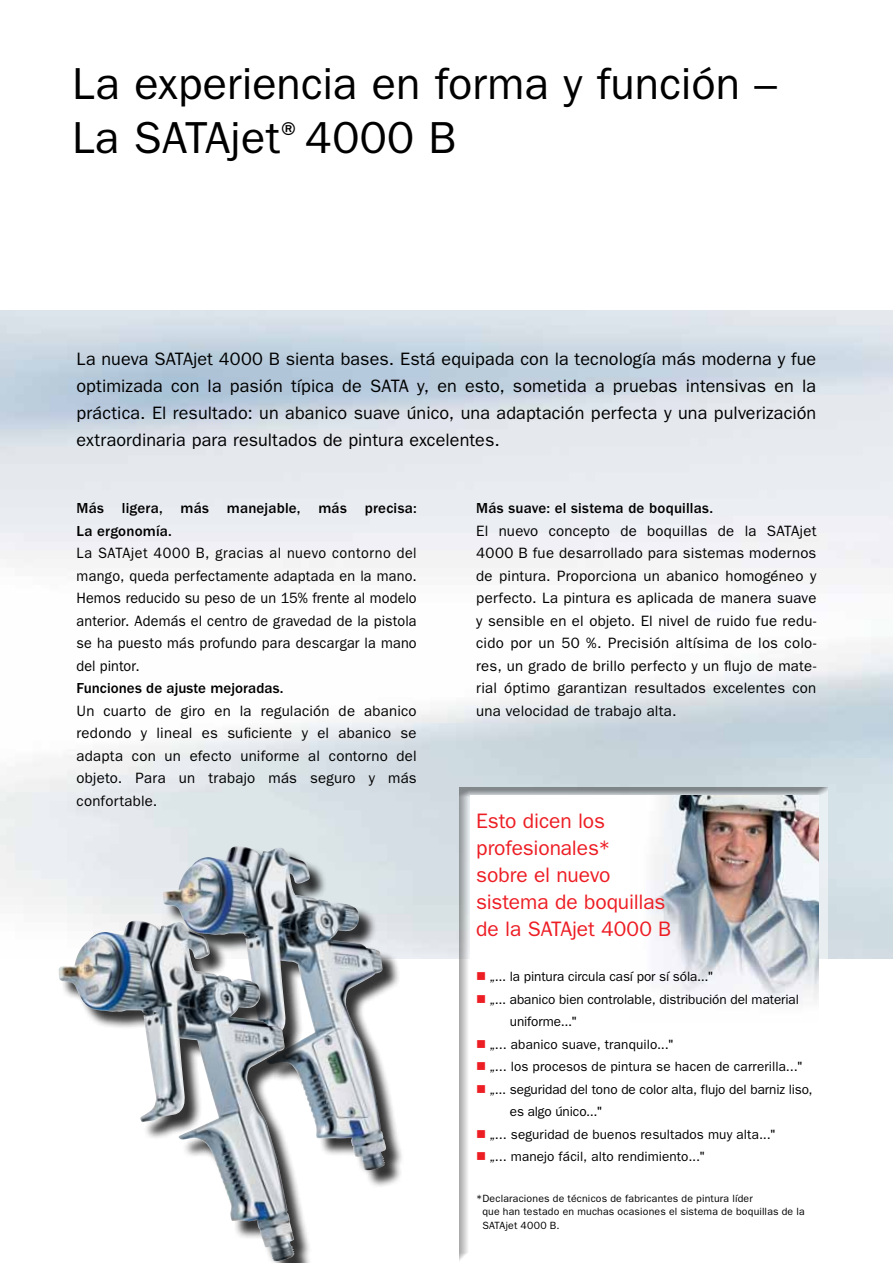
<style>
.page{position:relative;width:893px;height:1263px;background:#fff}
.page>*{position:absolute;margin:0;border:0;box-sizing:border-box;transform-origin:0 0}
.t1{font:45px/54px "ITC Franklin Gothic Std";letter-spacing:.005em;color:#000}
.t2{font:21px/27px "ITC Franklin Gothic Std";letter-spacing:-.005em;color:#ed1d24}
.t3{font:18px/27px "ITC Franklin Gothic Std";letter-spacing:.005em;color:#000;text-align:justify}
.t4{font:15px/22.5px "ITC Franklin Gothic Std";letter-spacing:.015em;color:#000;text-align:justify}
.t5{font:15px/22.5px "ITC Franklin Gothic Std";letter-spacing:.015em;color:#000;text-align:justify;scale:.96 1}
.t6{font:500 15px/22.5px "ITC Franklin Gothic Std";letter-spacing:.01em;color:#000}
.t7{font:13.5px/22.5px "ITC Franklin Gothic Std";color:#000}
.t8{font:10.5px/13.5px "ITC Franklin Gothic Std";letter-spacing:.015em;color:#000}
.s1{color:#ed1d24}
</style>
<div class="page">
<img style="left:0;top:310px;width:893px;height:649px">
<div style="left:165px;top:849px;width:239px;height:340px;background:#000;opacity:.8"></div>
<img style="left:163px;top:848px;width:224px;height:323px">
<div style="left:61px;top:923px;width:252px;height:340px;background:#000;opacity:.8"></div>
<img style="left:59px;top:922px;width:237px;height:341px">
<div style="left:448px;top:785px;width:386px;height:478px;background:#000;opacity:.8"></div>
<div style="left:470px;top:795px;width:349px;height:418px;background:#fff"></div>
<img style="left:646px;top:795px;width:173px;height:208px">
<h1 class="t1" style="left:72px;top:57px;width:706px">La experiencia en forma y función –<br>La SATAjet<sup>®</sup>4000 B</h1>
<p class="t3" style="left:77px;top:345px;width:741px">La nueva SATAjet 4000 B sienta bases. Está equipada con la tecnología más moderna y fue optimizada con la pasión típica de SATA y, en esto, sometida a pruebas intensivas en la práctica. El resultado: un abanico suave único, una adaptación perfecta y una pulverización extraordinaria para resultados de pintura excelentes.</p>
<p class="t6" style="left:77px;top:497px;width:342px">Más ligera, más manejable, más precisa:<br>La ergonomía.</p>
<p class="t5" style="left:77px;top:542px;width:356px">La SATAjet 4000 B, gracias al nuevo contorno del mango, queda perfectamente adaptada en la mano.<br>Hemos reducido su peso de un 15% frente al modelo anterior. Además el centro de gravedad de la pistola se ha puesto más profundo para descargar la mano del pintor.</p>
<p class="t6" style="left:77px;top:677px;width:209px">Funciones de ajuste mejoradas.</p>
<p class="t4" style="left:77px;top:699px;width:342px">Un cuarto de giro en la regulación de abanico redondo y lineal es suficiente y el abanico se adapta con un efecto uniforme al contorno del objeto. Para un trabajo más seguro y más confortable.</p>
<p class="t6" style="left:476px;top:497px;width:238px">Más suave: el sistema de boquillas.</p>
<p class="t4" style="left:476px;top:519px;width:342px">El nuevo concepto de boquillas de la SATAjet 4000 B fue desarrollado para sistemas modernos de pintura. Proporciona un abanico homogéneo y perfecto. La pintura es aplicada de manera suave y sensible en el objeto. El nivel de ruido fue redu&shy;cido por un 50 %. Precisión altísima de los colo&shy;res, un grado de brillo perfecto y un flujo de mate&shy;rial óptimo garantizan resultados excelentes con una velocidad de trabajo alta.</p>
<h2 class="t2" style="left:476px;top:808px;width:197px">Esto dicen los profesionales*<br>sobre el nuevo sistema de boquillas de la SATAjet 4000 B</h2>
<p class="t7" style="left:476px;top:965px;width:239px"><span class="s1">■</span> „... la pintura circula casí por sí sóla..."</p>
<p class="t7" style="left:510px;top:988px;width:291px;text-indent:-34px"><span class="s1">■</span> „... abanico bien controlable, distribución del material uniforme..."</p>
<p class="t7" style="left:476px;top:1033px;width:199px"><span class="s1">■</span> „... abanico suave, tranquilo..."</p>
<p class="t7" style="left:476px;top:1055px;width:328px"><span class="s1">■</span> „... los procesos de pintura se hacen de carrerilla..."</p>
<p class="t7" style="left:510px;top:1078px;width:304px;text-indent:-34px"><span class="s1">■</span> „... seguridad del tono de color alta, flujo del barniz liso, es algo único..."</p>
<p class="t7" style="left:476px;top:1123px;width:301px"><span class="s1">■</span> „... seguridad de buenos resultados muy alta..."</p>
<p class="t7" style="left:476px;top:1145px;width:231px"><span class="s1">■</span> „... manejo fácil, alto rendimiento..."</p>
<p class="t8" style="left:482px;top:1191px;width:324px;text-indent:-6px">*Declaraciones de técnicos de fabricantes de pintura líder<br>que han testado en muchas ocasiones el sistema de boquillas de la<br>SATAjet 4000 B.</p>
</div>
